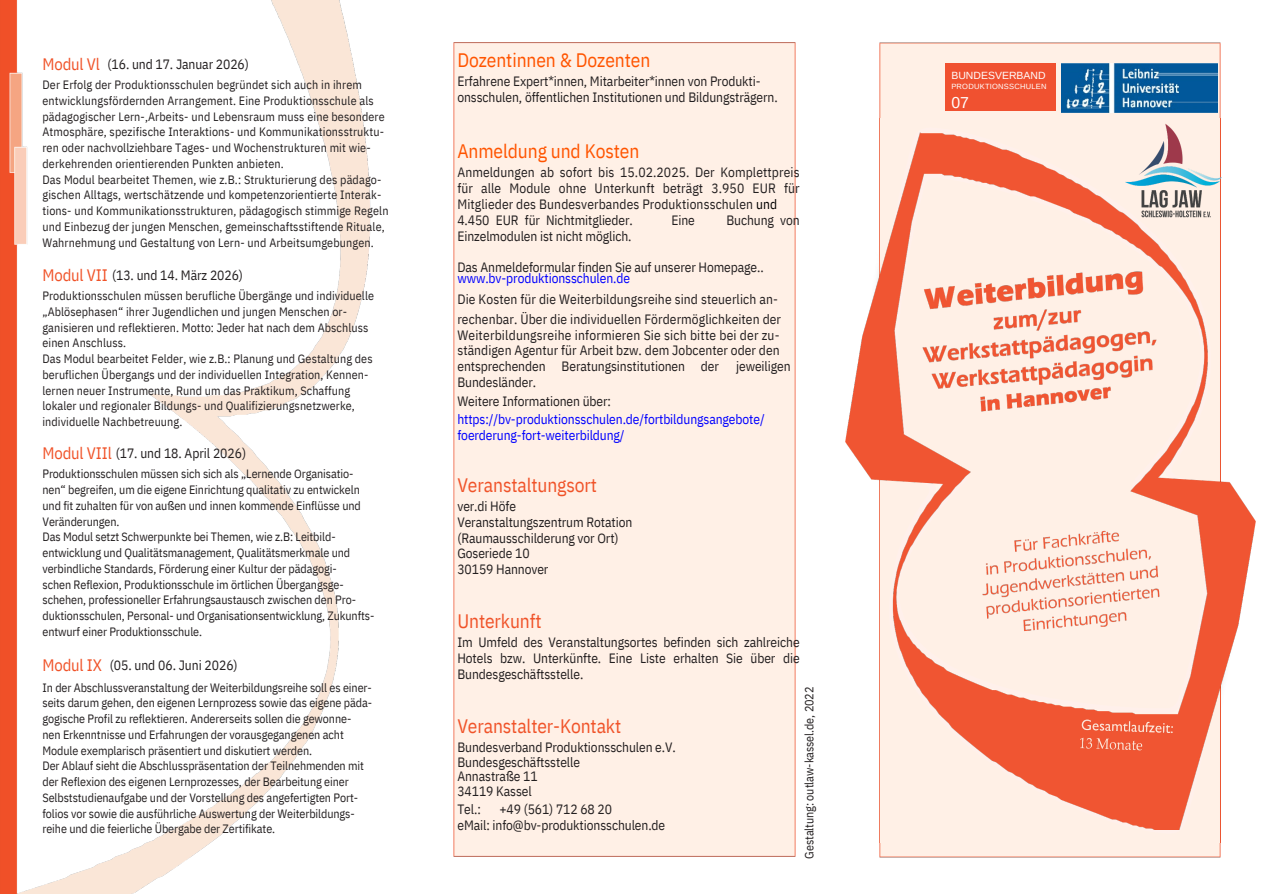
<style>
.page{position:relative;width:1263px;height:894px;background:#fff}
.page>*{position:absolute;margin:0;border:0;box-sizing:border-box;transform-origin:0 0}
.t1{font:19.5px "IBM Plex Sans Cond";letter-spacing:-.005em;color:#f05329}
.t2{font:19.5px "IBM Plex Sans Cond";letter-spacing:-.005em;color:#ff5400}
.t3{font:16.5px "IBM Plex Sans Cond";letter-spacing:-.005em;color:#f05329}
.t4{font:15.9px "Arimo";color:#fff}
.t5{font:13.5px/15.8px "IBM Plex Sans Cond";letter-spacing:-.005em;color:#231f20}
.t6{font:13.5px/18px "IBM Plex Sans Cond";letter-spacing:-.005em;color:#00f}
.t7{font:13.5px/15.8px "IBM Plex Sans Cond";letter-spacing:.015em;color:#231f20}
.t8{font:12px/15.8px "IBM Plex Sans Cond";letter-spacing:-.005em;color:#231f20}
.t9{font:10.5px "Arimo";letter-spacing:.005em;color:#fff}
.t10{font:7.5px "Arimo";letter-spacing:.03em;color:#fff}
.s1{color:#000}
.s2{color:#00f}
.s3{color:#231f20}
</style>
<div class="page">
<img style="left:0;top:0;width:371px;height:893px">
<div style="left:453px;top:42px;width:343px;height:815px;background:#fff0e6"></div>
<img style="left:879px;top:42px;width:342px;height:816px">
<div style="left:880px;top:119px;width:341px;height:723px;background:#fff0e6"></div>
<img style="left:845px;top:133px;width:411px;height:696px">
<img style="left:1061px;top:64px;width:157px;height:48px">
<div style="left:945px;top:64px;width:110px;height:47px;background:#f05130"></div>
<img style="left:975px;top:523px;width:191px;height:115px">
<img style="left:915px;top:264px;width:249px;height:154px">
<img style="left:1072px;top:712px;width:108px;height:45px">
<img style="left:1120px;top:116px;width:108px;height:108px">
<p class="t3" style="left:42px;top:53px;width:59px">Modul Vl</p>
<h3 class="t5" style="left:108px;top:56px;width:143px">(16. und 17. Januar 2026)</h3>
<h1 class="t8" style="left:42px;top:77px;width:348px">Der Erfolg der Produktionsschulen begründet sich auch in ihrem entwicklungsfördernden Arrangement. Eine Produktionsschule als pädagogischer Lern-,Arbeits- und Lebensraum muss eine besondere Atmosphäre, spezifische Interaktions- und Kommunikationsstruktu&shy;ren oder nachvollziehbare Tages- und Wochenstrukturen mit wie&shy;derkehrenden orientierenden Punkten anbieten.<br>Das Modul bearbeitet Themen, wie z.B.: Strukturierung des pädago&shy;gischen Alltags, wertschätzende und kompetenzorientierte Interak&shy;tions- und Kommunikationsstrukturen, pädagogisch stimmige Regeln und Einbezug der jungen Menschen, gemeinschaftsstiftende Rituale, Wahrnehmung und Gestaltung von Lern- und Arbeitsumgebungen.</h1>
<h3 class="t3" style="left:42px;top:263px;width:67px">Modul VII</h3>
<h2 class="t5" style="left:112px;top:267px;width:132px">(13. und 14. März 2026)</h2>
<h1 class="t8" style="left:42px;top:287px;width:333px">Produktionsschulen müssen berufliche Übergänge und individuelle „Ablösephasen“ ihrer Jugendlichen und jungen Menschen or&shy;ganisieren und reflektieren. Motto: Jeder hat nach dem Abschluss einen Anschluss.<br>Das Modul bearbeitet Felder, wie z.B.: Planung und Gestaltung des beruflichen Übergangs und der individuellen Integration, Kennen&shy;lernen neuer Instrumente, Rund um das Praktikum, Schaffung lokaler und regionaler Bildungs- und Qualifizierungsnetzwerke, individuelle Nachbetreuung.</h1>
<h2 class="t3" style="left:42px;top:441px;width:71px">Modul VIIl</h2>
<h2 class="t5" style="left:116px;top:445px;width:132px">(17. und 18. April 2026)</h2>
<h3 class="t8" style="left:42px;top:465px;width:333px">Produktionsschulen müssen sich sich als „Lernende Organisatio&shy;nen“ begreifen, um die eigene Einrichtung qualitativ zu entwickeln und fit zuhalten für von außen und innen kommende Einflüsse und Veränderungen.<br>Das Modul setzt Schwerpunkte bei Themen, wie z.B: Leitbild&shy;entwicklung und Qualitätsmanagement, Qualitätsmerkmale und verbindliche Standards, Förderung einer Kultur der pädagogi-<br>schen Reflexion, Produktionsschule im örtlichen Übergangsge&shy;schehen, professioneller Erfahrungsaustausch zwischen den Pro&shy;duktionsschulen, Personal- und Organisationsentwicklung, Zukunfts&shy;entwurf einer Produktionsschule.</h3>
<h2 class="t3" style="left:42px;top:653px;width:61px">Modul IX</h2>
<h3 class="t5" style="left:110px;top:657px;width:129px">(05. und 06. Juni 2026)</h3>
<h3 class="t8" style="left:42px;top:679px;width:331px">In der Abschlussveranstaltung der Weiterbildungsreihe soll es einer&shy;seits darum gehen, den eigenen Lernprozess sowie das eigene päda&shy;gogische Profil zu reflektieren. Andererseits sollen die gewonne&shy;nen Erkenntnisse und Erfahrungen der vorausgegangenen acht Module exemplarisch präsentiert und diskutiert werden.<br>Der Ablauf sieht die Abschlusspräsentation der Teilnehmenden mit der Reflexion des eigenen Lernprozesses, der Bearbeitung einer Selbststudienaufgabe und der Vorstellung des angefertigten Port&shy;folios vor sowie die ausführliche Auswertung der Weiterbildungs&shy;reihe und die feierliche Übergabe der Zertifikate.</h3>
<h3 class="t2" style="left:457px;top:47px;width:194px">Dozentinnen &amp; Dozenten</h3>
<p class="t5" style="left:457px;top:73px;width:322px">Erfahrene Expert*innen, Mitarbeiter*innen von Produkti&shy;onsschulen, öffentlichen Institutionen und Bildungsträgern.</p>
<h3 class="t2" style="left:457px;top:138px;width:184px">Anmeldung und Kosten</h3>
<h3 class="t5" style="left:457px;top:164px;width:344px;text-align:justify">Anmeldungen ab sofort bis 15.02.2025. Der Komplettpreis für alle Module ohne Unterkunft beträgt 3.950 EUR für Mitglieder des Bundesverbandes Produktionsschulen <span class="s1">und</span></h3>
<h1 class="t5" style="left:457px;top:212px;width:177px">4.450 EUR für Nichtmitglieder.</h1>
<h1 class="t5" style="left:726px;top:212px;width:75px">Buchung von</h1>
<h1 class="t5" style="left:457px;top:227px;width:176px">Einzelmodulen ist nicht möglich.</h1>
<h3 class="t5" style="left:457px;top:261px;width:308px;line-height:11.2px">Das Anmeldeformular finden Sie auf unserer Homepage.. <span class="s2">www.bv-produktionsschulen.de</span></h3>
<h3 class="t5" style="left:457px;top:288px;width:325px;line-height:20.2px">Die Kosten für die Weiterbildungsreihe sind steuerlich an&shy;rechenbar. Über die individuellen Fördermöglichkeiten der</h3>
<h3 class="t7" style="left:457px;top:326px;width:324px">Weiterbildungsreihe informieren Sie sich bitte bei der zu&shy;ständigen Agentur für Arbeit bzw. dem Jobcenter oder den</h3>
<h3 class="t5" style="left:671px;top:212px;width:25px">Eine</h3>
<h3 class="t5" style="left:457px;top:358px;width:90px">entsprechenden<br>Bundesländer.</h3>
<h3 class="t6" style="left:457px;top:392px;width:309px"><span class="s3">Weitere Informationen über: </span>https://bv-produktionsschulen.de/fortbildungsangebote/</h3>
<h3 class="t6" style="left:457px;top:425px;width:169px">foerderung-fort-weiterbildung/</h3>
<h3 class="t5" style="left:562px;top:358px;width:125px">Beratungsinstitutionen</h3>
<h3 class="t5" style="left:701px;top:358px;width:20px">der</h3>
<h3 class="t5" style="left:736px;top:358px;width:56px">jeweiligen</h3>
<h3 class="t1" style="left:457px;top:471px;width:141px">Veranstaltungsort</h3>
<h3 class="t5" style="left:457px;top:498px;width:176px">ver.di Höfe<br>Veranstaltungszentrum Rotation (Raumausschilderung vor Ort)<br>Goseriede 10<br>30159 Hannover</h3>
<h1 class="t1" style="left:457px;top:608px;width:86px">Unterkunft</h1>
<h1 class="t5" style="left:457px;top:634px;width:344px;text-align:justify">Im Umfeld des Veranstaltungsortes befinden sich zahlreiche Hotels bzw. Unterkünfte. Eine Liste erhalten Sie über die Bundesgeschäftsstelle.</h1>
<h3 class="t1" style="left:457px;top:712px;width:165px">Veranstalter-Kontakt</h3>
<h4 class="t5" style="left:457px;top:739px;width:220px;line-height:14.7px">Bundesverband Produktionsschulen e.V.<br>Bundesgeschäftsstelle<br>Annastraße 11<br>34119 Kassel</h4>
<h4 class="t5" style="left:457px;top:801px;width:25px">Tel.:</h4>
<h4 class="t5" style="left:499px;top:801px;width:114px">+49 (561) 712 68 20</h4>
<h4 class="t5" style="left:457px;top:817px;width:209px">eMail: info@bv-produktionsschulen.de</h4>
<p class="t8" style="left:801px;top:858px;width:173px;rotate:-90deg">Gestaltung: outlaw-kassel.de, 2022</p>
<h4 class="t9" style="left:951px;top:70px;width:96px">BUNDESVERBAND</h4>
<p class="t10" style="left:951px;top:82px;width:97px">PRODUKTIONSSCHULEN</p>
<p class="t4" style="left:951px;top:94px;width:19px">07</p>
</div>
